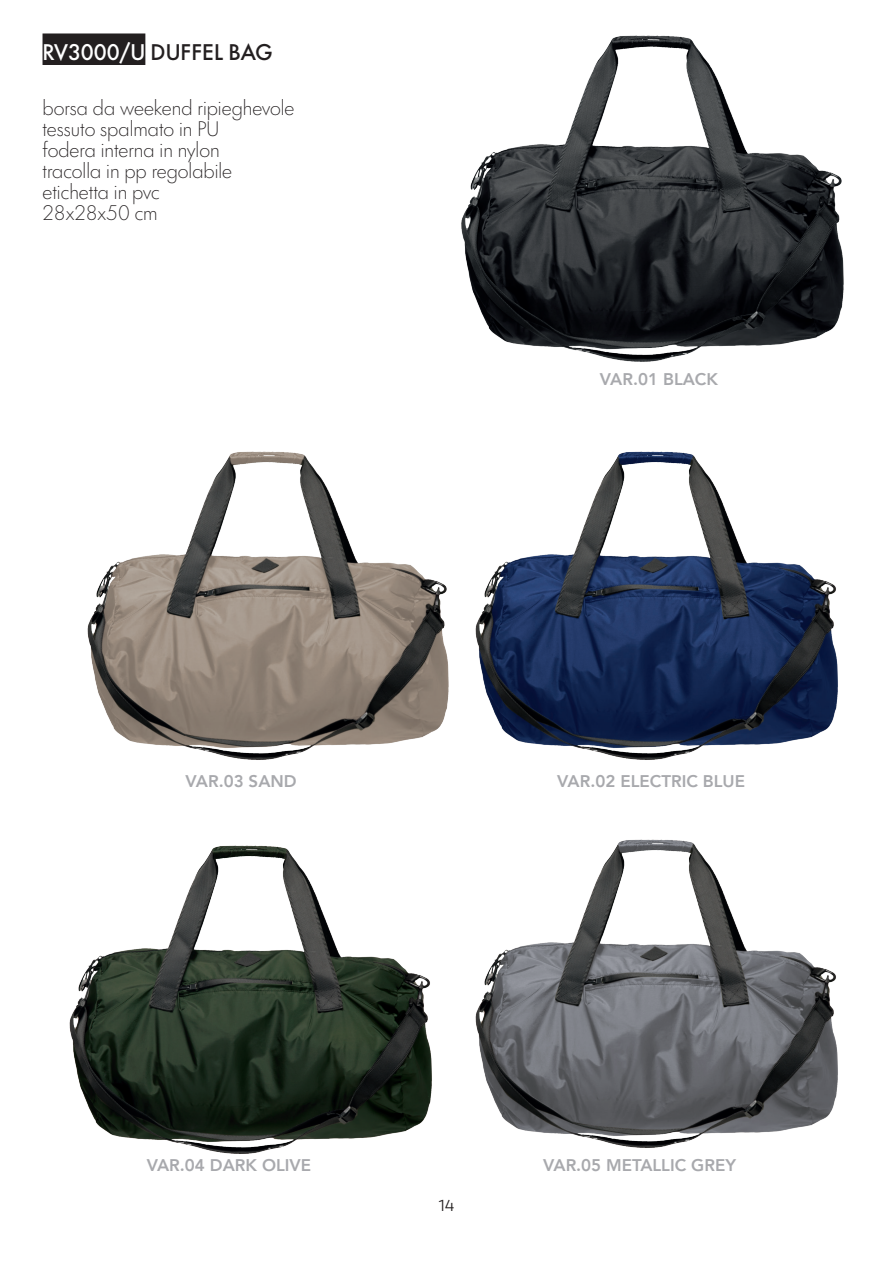
<style>
.page{position:relative;width:893px;height:1263px;background:#fff}
.page>*{position:absolute;margin:0;border:0;box-sizing:border-box;transform-origin:0 0}
.t1{font:500 21px "Futura Now Headline";color:#231f20}
.t2{font:300 19.5px "Futura Now Headline";color:#231f20}
.t3{font:800 16.8px "Avenir";color:#a8a9ad}
.t4{font:15.9px "Trenda";color:#231f20}
.s1{color:#fff}
</style>
<div class="page">
<img style="left:461px;top:35px;width:383px;height:327px">
<img style="left:475px;top:839px;width:363px;height:309px">
<img style="left:69px;top:845px;width:363px;height:309px">
<img style="left:475px;top:451px;width:363px;height:309px">
<img style="left:87px;top:451px;width:362px;height:309px">
<div style="left:43px;top:33px;width:102px;height:32px;background:#231f20"></div>
<p class="t1" style="left:43px;top:34px;width:232px"><span class="s1">RV3000/U</span> DUFFEL BAG</p>
<p class="t2" style="left:43px;top:92px;width:253px">borsa da weekend ripieghevole</p>
<p class="t2" style="left:43px;top:113px;width:178px">tessuto spalmato in PU</p>
<p class="t2" style="left:43px;top:134px;width:179px">fodera interna in nylon</p>
<p class="t2" style="left:43px;top:155px;width:191px">tracolla in pp regolabile</p>
<p class="t2" style="left:43px;top:176px;width:119px">etichetta in pvc</p>
<p class="t2" style="left:43px;top:197px;width:117px">28x28x50 cm</p>
<p class="t3" style="left:600px;top:366px;width:120px">VAR.01 BLACK</p>
<p class="t3" style="left:186px;top:768px;width:113px">VAR.03 SAND</p>
<p class="t3" style="left:557px;top:768px;width:189px">VAR.02 ELECTRIC BLUE</p>
<p class="t3" style="left:147px;top:1152px;width:166px">VAR.04 DARK OLIVE</p>
<p class="t4" style="left:439px;top:1196px;width:17px">14</p>
<p class="t3" style="left:543px;top:1152px;width:194px">VAR.05 METALLIC GREY</p>
</div>
